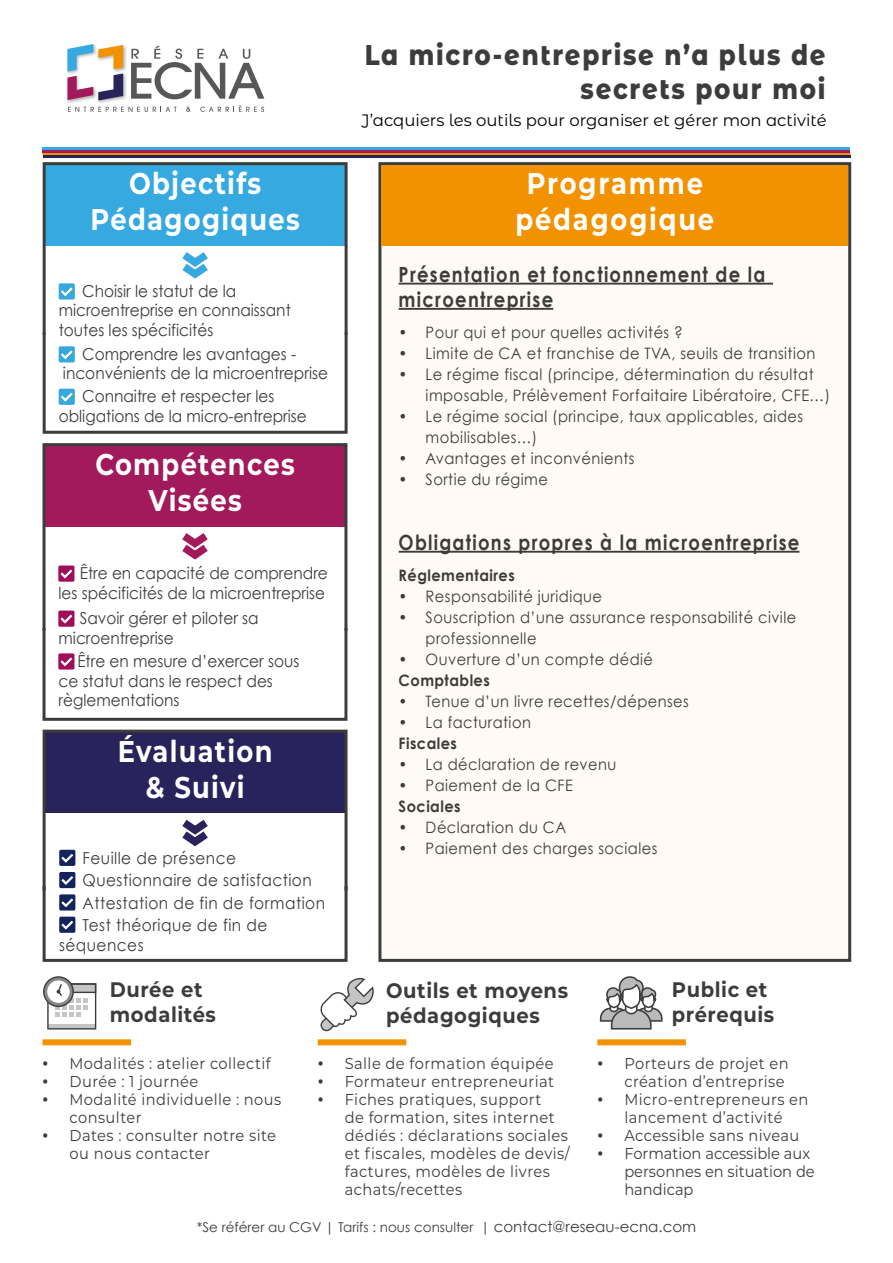
<style>
.page{position:relative;width:893px;height:1263px;background:#fff}
.page>*{position:absolute;margin:0;border:0;box-sizing:border-box;transform-origin:0 0}
.Center{font:700 30px "Montserrat";letter-spacing:.05em;color:#fff;scale:.86 1}
.Left_Justify{font:700 30px "Montserrat";letter-spacing:.07em;color:#fff;scale:.86 1}
.Left_Justify-2{font:800 28.5px "Montserrat Alternates";letter-spacing:.07em;color:#3c3c3b;scale:.86 1}
.Left_Justify-3{font:700 21px/25.2px "Century Gothic";letter-spacing:.07em;color:#3c3c3b;scale:.86 1}
.Left_Justify-4{font:700 21px/25.2px "Montserrat";letter-spacing:.03em;color:#3c3c3b;scale:.93 1}
.Left_Justify-5{font:16.5px/19.8px "Century Gothic";color:#3c3c3b;scale:.93 1}
.Left_Justify-6{font:16.5px/19.8px "Century Gothic";letter-spacing:.03em;color:#3c3c3b;scale:.93 1}
.t1{font:16.5px "Montserrat Alternates";color:#000}
.t2{font:15.75px/21px "Century Gothic";letter-spacing:.03em;color:#3c3c3b;scale:.93 1}
.t3{font:15.75px/18px "Montserrat";letter-spacing:.03em;color:#3c3c3b;scale:.93 1}
.t4{font:15.75px/18px "Montserrat";color:#3c3c3b;scale:.93 1}
.Left_Justify-7{font:700 15.75px "Century Gothic";letter-spacing:.03em;color:#3c3c3b;scale:.93 1}
.t5{font:13.5px "Century Gothic";color:#3d3d3c}
.s1{font-family:"Bebas Neue"}
.s2{font-size:15px}
</style>
<div class="page">
<div style="left:378px;top:162px;width:473px;height:800px;background:#fffaf5;border:3px solid #3c3c3b"></div>
<div style="left:381px;top:165px;width:467px;height:80px;background:#f39200"></div>
<svg style="left:182px;top:533px;width:26px;height:27px"></svg>
<svg style="left:182px;top:819px;width:26px;height:28px"></svg>
<div style="left:597px;top:1039px;width:89px;height:6px;background:#f39200"></div>
<div style="left:45px;top:446px;width:300px;height:81px;background:#a21a5b"></div>
<div style="left:46px;top:733px;width:299px;height:80px;background:#29235c"></div>
<hr style="left:399px;top:283px;width:374px;height:2px;background:#3c3c3b">
<hr style="left:399px;top:308px;width:154px;height:2px;background:#3c3c3b">
<hr style="left:399px;top:551px;width:400px;height:2px;background:#3c3c3b">
<hr style="left:43px;top:153px;width:807px;height:2px;background:#f39200">
<hr style="left:43px;top:147px;width:807px;height:3px;background:#36a9e1">
<hr style="left:43px;top:150px;width:807px;height:3px;background:#a21a5b">
<hr style="left:43px;top:155px;width:807px;height:3px;background:#29235c">
<svg style="left:58px;top:565px;width:16px;height:17px"></svg>
<svg style="left:59px;top:850px;width:16px;height:16px"></svg>
<svg style="left:68px;top:107px;width:109px;height:5px"></svg>
<svg style="left:186px;top:107px;width:5px;height:5px"></svg>
<svg style="left:200px;top:105px;width:64px;height:7px"></svg>
<svg style="left:131px;top:46px;width:133px;height:53px"></svg>
<img style="left:123px;top:45px;width:4px;height:26px">
<img style="left:99px;top:73px;width:28px;height:30px">
<img style="left:67px;top:101px;width:32px;height:2px">
<svg style="left:67px;top:44px;width:56px;height:57px"></svg>
<svg style="left:174px;top:245px;width:42px;height:34px"></svg>
<div style="left:46px;top:165px;width:299px;height:80px;background:#36a9e1"></div>
<svg style="left:59px;top:283px;width:16px;height:16px"></svg>
<svg style="left:600px;top:976px;width:63px;height:53px"></svg>
<div style="left:318px;top:1039px;width:88px;height:6px;background:#f39200"></div>
<svg style="left:320px;top:978px;width:54px;height:53px"></svg>
<div style="left:43px;top:1039px;width:88px;height:6px;background:#f39200"></div>
<svg style="left:43px;top:976px;width:53px;height:53px"></svg>
<div style="left:43px;top:443px;width:304px;height:189px;border:3px solid #3c3c3b"></div>
<svg style="left:42px;top:610px;width:306px;height:111px"></svg>
<div style="left:43px;top:162px;width:305px;height:174px;border:3px solid #3c3c3b"></div>
<svg style="left:42px;top:329px;width:306px;height:105px"></svg>
<div style="left:43px;top:730px;width:305px;height:162px;border:3px solid #3c3c3b"></div>
<svg style="left:42px;top:872px;width:306px;height:90px"></svg>
<p class="Left_Justify-2" style="left:365px;top:34px;width:537px">La micro-entreprise n’a plus de</p>
<p class="Left_Justify-2" style="left:580px;top:68px;width:286px">secrets pour moi</p>
<p class="Center" style="left:129px;top:162px;width:155px">Objectifs</p>
<p class="Center" style="left:91px;top:198px;width:245px">Pédagogiques</p>
<p class="Left_Justify-5" style="left:59px;top:281px;width:251px;text-indent:24px">Choisir le statut de la microentreprise en connaissant toutes les spécificités</p>
<p class="Left_Justify-5" style="left:82px;top:344px;width:232px">Comprendre les avantages -</p>
<p class="Left_Justify-5" style="left:63px;top:363px;width:287px">inconvénients de la microentreprise</p>
<p class="Left_Justify-5" style="left:59px;top:386px;width:268px;text-align:center">Connaitre et respecter les obligations de la micro-entreprise</p>
<p class="Center" style="left:95px;top:443px;width:233px">Compétences</p>
<p class="Center" style="left:148px;top:479px;width:110px">Visées</p>
<p class="Left_Justify-5" style="left:59px;top:563px;width:291px;text-align:right">Être en capacité de comprendre les spécificités de la microentreprise</p>
<p class="Left_Justify-5" style="left:59px;top:608px;width:217px;text-indent:21px">Savoir gérer et piloter sa microentreprise</p>
<p class="Left_Justify-5" style="left:59px;top:651px;width:260px;text-indent:19px">Être en mesure d’exercer sous ce statut dans le respect des règlementations</p>
<p class="Center" style="left:118px;top:729px;width:182px">Évaluation</p>
<p class="Center" style="left:146px;top:765px;width:117px">&amp; Suivi</p>
<p class="Left_Justify-6" style="left:83px;top:848px;width:166px">Feuille de présence</p>
<p class="Left_Justify-6" style="left:83px;top:870px;width:248px">Questionnaire de satisfaction</p>
<p class="Left_Justify-6" style="left:83px;top:893px;width:262px">Attestation de fin de formation</p>
<p class="Left_Justify-6" style="left:59px;top:915px;width:226px;text-indent:24px">Test théorique de fin de séquences</p>
<p class="t1" style="left:362px;top:109px;width:467px">J’acquiers les outils pour organiser et gérer mon activité</p>
<p class="Left_Justify" style="left:527px;top:162px;width:207px">Programme</p>
<p class="Left_Justify" style="left:516px;top:198px;width:232px">pédagogique</p>
<p class="Left_Justify-3" style="left:399px;top:261px;width:428px">Présentation et fonctionnement de la microentreprise</p>
<p class="t2" style="left:399px;top:322px;width:307px">• Pour qui et pour quelles activités ?</p>
<p class="t2" style="left:399px;top:343px;width:450px">• Limite de CA et franchise de TVA, seuils de transition</p>
<p class="t2" style="left:426px;top:364px;width:436px;text-indent:-27px">• Le régime fiscal (principe, détermination du résultat imposable, Prélèvement Forfaitaire Libératoire, CFE…)</p>
<p class="t2" style="left:426px;top:406px;width:407px;text-indent:-27px">• Le régime social (principe, taux applicables, aides mobilisables…)</p>
<p class="t2" style="left:399px;top:448px;width:255px">• Avantages et inconvénients</p>
<p class="t2" style="left:399px;top:469px;width:162px">• Sortie du régime</p>
<p class="Left_Justify-3" style="left:399px;top:529px;width:467px">Obligations propres à la microentreprise</p>
<p class="Left_Justify-7" style="left:399px;top:563px;width:126px">Réglementaires</p>
<p class="t2" style="left:399px;top:585px;width:220px">• Responsabilité juridique</p>
<p class="t2" style="left:426px;top:606px;width:400px;text-indent:-27px">• Souscription d’une assurance responsabilité civile professionnelle</p>
<p class="t2" style="left:399px;top:648px;width:275px">• Ouverture d’un compte dédié</p>
<p class="Left_Justify-7" style="left:399px;top:668px;width:100px">Comptables</p>
<p class="t2" style="left:399px;top:690px;width:314px">• Tenue d’un livre recettes/dépenses</p>
<p class="t2" style="left:399px;top:711px;width:144px">• La facturation</p>
<p class="Left_Justify-7" style="left:399px;top:731px;width:64px">Fiscales</p>
<p class="t2" style="left:399px;top:753px;width:236px">• La déclaration de revenu</p>
<p class="t2" style="left:399px;top:774px;width:189px">• Paiement de la CFE</p>
<p class="Left_Justify-7" style="left:399px;top:794px;width:68px">Sociales</p>
<p class="t2" style="left:399px;top:816px;width:182px">• Déclaration du CA</p>
<p class="t2" style="left:399px;top:837px;width:280px">• Paiement des charges sociales</p>
<p class="Left_Justify-4" style="left:110px;top:975px;width:101px">Durée et</p>
<p class="Left_Justify-4" style="left:110px;top:1001px;width:116px">modalités</p>
<p class="t3" style="left:43px;top:1054px;width:247px"><span class="s1">•</span> Modalités : atelier collectif</p>
<p class="t3" style="left:43px;top:1072px;width:169px"><span class="s1">•</span> Durée : 1 journée</p>
<p class="t3" style="left:70px;top:1090px;width:229px;text-indent:-27px"><span class="s1">•</span> Modalité individuelle : nous consulter</p>
<p class="t3" style="left:70px;top:1126px;width:224px;text-indent:-27px"><span class="s1">•</span> Dates : consulter notre site ou nous contacter</p>
<p class="Left_Justify-4" style="left:386px;top:976px;width:197px">Outils et moyens pédagogiques</p>
<p class="t3" style="left:318px;top:1054px;width:255px"><span class="s1">•</span> Salle de formation équipée</p>
<p class="t3" style="left:318px;top:1072px;width:256px"><span class="s1">•</span> Formateur entrepreneuriat</p>
<p class="t3" style="left:345px;top:1090px;width:243px;text-indent:-27px"><span class="s1">•</span> Fiches pratiques, support<br>de formation, sites internet dédiés : déclarations sociales et fiscales, modèles de devis/ factures, modèles de livres achats/recettes</p>
<p class="Left_Justify-4" style="left:672px;top:975px;width:104px">Public et</p>
<p class="Left_Justify-4" style="left:672px;top:1001px;width:112px">prérequis</p>
<p class="t3" style="left:597px;top:1054px;width:207px;text-align:right"><span class="s1">•</span> Porteurs de projet en création d’entreprise</p>
<p class="t3" style="left:597px;top:1090px;width:228px;text-align:center"><span class="s1">•</span> Micro-entrepreneurs en lancement d’activité</p>
<p class="t3" style="left:597px;top:1126px;width:219px"><span class="s1">•</span> Accessible sans niveau</p>
<p class="t4" style="left:624px;top:1144px;width:206px;text-indent:-27px"><span class="s1">•</span> Formation accessible aux personnes en situation de handicap</p>
<p class="t5" style="left:197px;top:1219px;width:501px">*Se référer au CGV | Tarifs : nous consulter | <span class="s2">contact@reseau-ecna.com</span></p>
</div>
